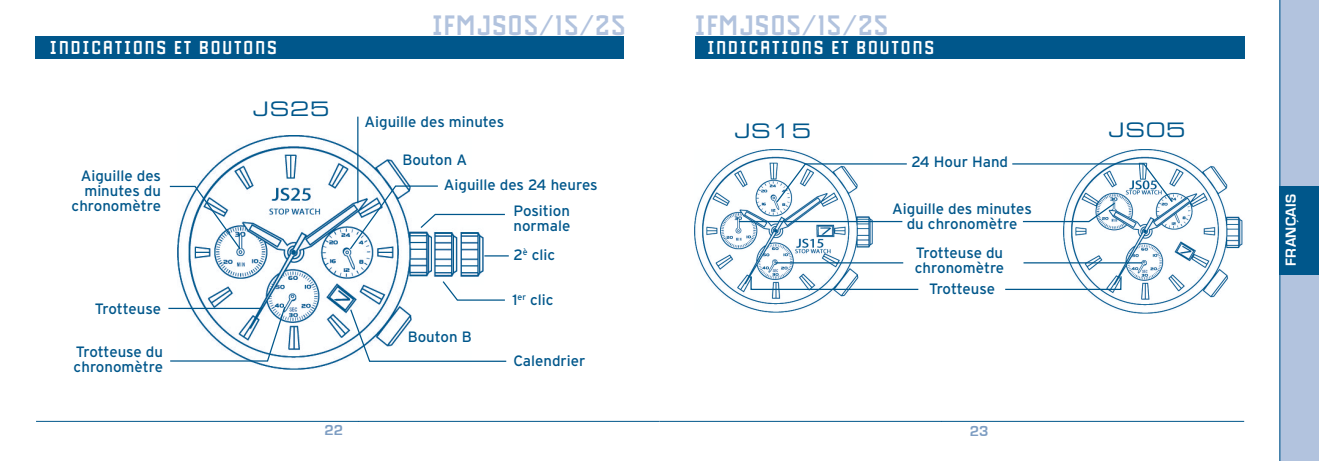
<style>
.page{position:relative;width:1319px;height:461px;background:#fff}
.page>*{position:absolute;margin:0;border:0;box-sizing:border-box;transform-origin:0 0}
.t1{font:700 30px "Drukpa";letter-spacing:.04em;color:#b2c3de}
.TITULARS{font:700 20px "Drukpa";letter-spacing:.1em;color:#fff}
.PAGINACIÓ{font:20px "Eurostile Extended Two";letter-spacing:.04em;color:#00578b}
.TEXT_ESFERES{font:15px/15px "Interstate";color:#00578b}
.PESTANYES{font:700 15px "Eurostile";letter-spacing:.025em;color:#fff}
.PAGINACIÓ-2{font:700 15px "Eurostile";color:#7d9dc2}
</style>
<div class="page">
<img style="left:177px;top:136px;width:306px;height:234px">
<hr style="left:168px;top:308px;width:94px;height:1px;background:#00578b">
<svg style="left:169px;top:185px;width:73px;height:66px"></svg>
<svg style="left:169px;top:305px;width:117px;height:57px"></svg>
<svg style="left:349px;top:308px;width:158px;height:54px"></svg>
<svg style="left:441px;top:280px;width:64px;height:21px"></svg>
<hr style="left:357px;top:117px;width:1px;height:86px;background:#00578b">
<svg style="left:348px;top:185px;width:160px;height:71px"></svg>
<img style="left:1063px;top:150px;width:180px;height:163px">
<img style="left:694px;top:150px;width:178px;height:162px">
<svg style="left:1005px;top:275px;width:117px;height:15px"></svg>
<svg style="left:775px;top:163px;width:132px;height:40px"></svg>
<svg style="left:749px;top:275px;width:170px;height:15px"></svg>
<hr style="left:775px;top:262px;width:128px;height:1px;background:#00578b">
<hr style="left:1023px;top:262px;width:119px;height:1px;background:#00578b">
<hr style="left:738px;top:221px;width:164px;height:1px;background:#00578b">
<svg style="left:1012px;top:163px;width:161px;height:60px"></svg>
<hr style="left:359px;top:421px;width:300px;height:1px;background:#00578b">
<hr style="left:36px;top:421px;width:323px;height:1px;background:#00578b">
<div style="left:35px;top:36px;width:589px;height:22px;background:#00578b"></div>
<div style="left:694px;top:36px;width:550px;height:22px;background:#00578b"></div>
<hr style="left:659px;top:421px;width:282px;height:1px;background:#00578b">
<hr style="left:941px;top:421px;width:302px;height:1px;background:#00578b">
<div style="left:1278px;top:0;width:40px;height:461px;background:#b2c3de"></div>
<div style="left:1278px;top:186px;width:40px;height:88px;background:#00578b"></div>
<hr style="left:1279px;top:0;width:1px;height:461px;background:#00578b">
<h1 class="t1" style="left:432px;top:9px;width:195px">IFMJS05/15/25</h1>
<h1 class="t1" style="left:694px;top:9px;width:195px">IFMJS05/15/25</h1>
<p class="TITULARS" style="left:50px;top:37px;width:228px">INDICATIONS ET BOUTONS</p>
<p class="TITULARS" style="left:707px;top:37px;width:228px">INDICATIONS ET BOUTONS</p>
<p class="TEXT_ESFERES" style="left:71px;top:168px;width:91px;text-align:right">Aiguille des minutes du chronomètre</p>
<p class="TEXT_ESFERES" style="left:95px;top:301px;width:68px">Trotteuse</p>
<p class="TEXT_ESFERES" style="left:74px;top:344px;width:91px">Trotteuse du chronomètre</p>
<p class="PAGINACIÓ" style="left:253px;top:95px;width:78px">JS25</p>
<p class="TEXT_ESFERES" style="left:364px;top:114px;width:141px">Aiguille des minutes</p>
<p class="TEXT_ESFERES" style="left:402px;top:152px;width:66px">Bouton A</p>
<p class="TEXT_ESFERES" style="left:444px;top:177px;width:155px">Aiguille des 24 heures</p>
<p class="TEXT_ESFERES" style="left:513px;top:203px;width:58px">Position normale</p>
<p class="TEXT_ESFERES" style="left:513px;top:247px;width:43px">2<sup>è</sup> clic</p>
<p class="TEXT_ESFERES" style="left:407px;top:329px;width:66px">Bouton B</p>
<p class="TEXT_ESFERES" style="left:512px;top:292px;width:43px">1<sup>er</sup> clic</p>
<p class="TEXT_ESFERES" style="left:513px;top:353px;width:74px">Calendrier</p>
<p class="PAGINACIÓ-2" style="left:324px;top:422px;width:20px">22</p>
<p class="PAGINACIÓ" style="left:734px;top:117px;width:78px">JS15</p>
<p class="PAGINACIÓ" style="left:1108px;top:116px;width:78px">JS05</p>
<p class="TEXT_ESFERES" style="left:911px;top:154px;width:98px">24 Hour Hand</p>
<p class="TEXT_ESFERES" style="left:892px;top:201px;width:141px;text-align:center">Aiguille des minutes du chronomètre</p>
<p class="TEXT_ESFERES" style="left:914px;top:245px;width:91px">Trotteuse du chronomètre</p>
<p class="TEXT_ESFERES" style="left:928px;top:281px;width:68px">Trotteuse</p>
<p class="PAGINACIÓ-2" style="left:969px;top:422px;width:20px">23</p>
<p class="PESTANYES" style="left:1282px;top:265px;width:74px;rotate:-90deg">Français</p>
</div>
